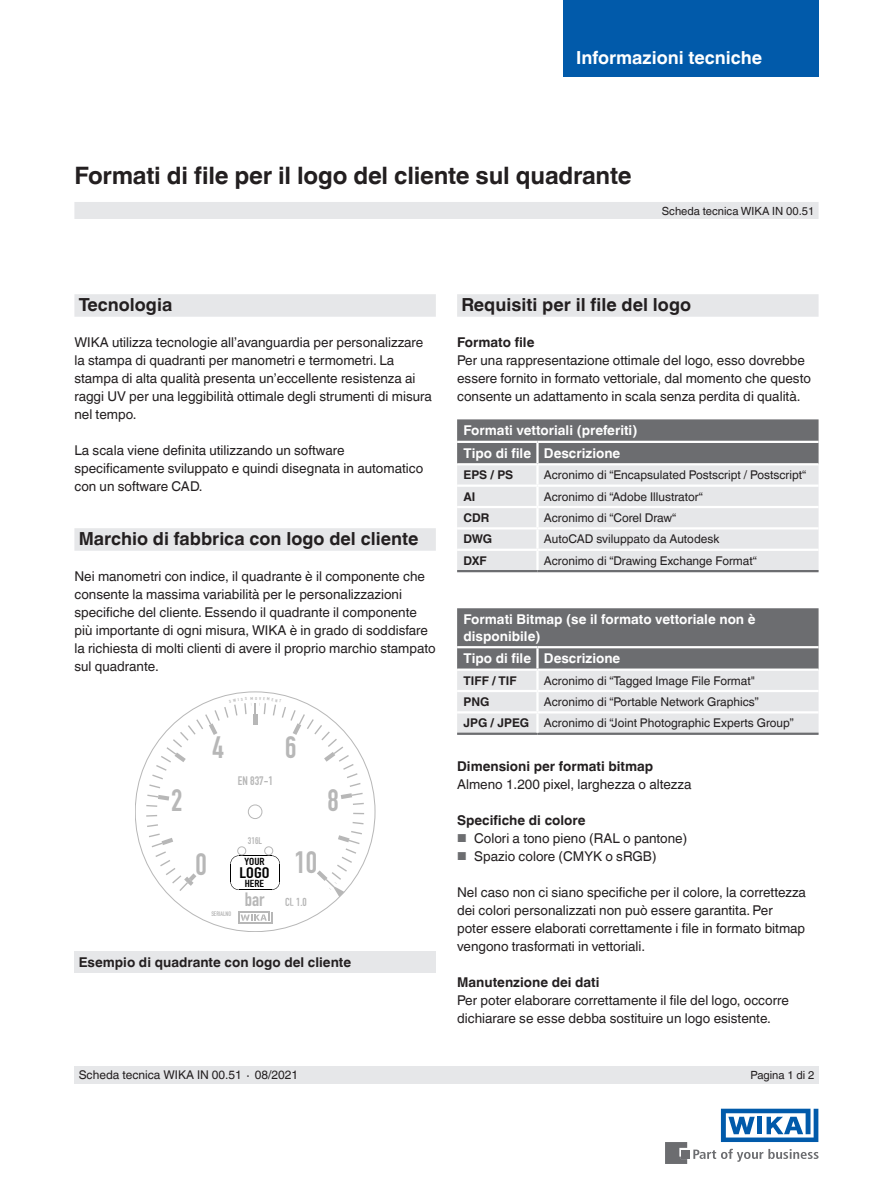
<style>
.page{position:relative;width:893px;height:1188px;background:#fff}
.page>*{position:absolute;margin:0;border:0;box-sizing:border-box;transform-origin:0 0}
.t1{font:30.45px "DIN Engschrift Alternate";color:#b7b7b7}
.t2{font:700 24px "Helvetica World";letter-spacing:-.01em;color:#231f20}
.t3{font:700 18px "Helvetica World";color:#231f20}
.t4{font:700 18px "Helvetica World";color:#fff}
.t5{font:15.15px "DIN Engschrift Alternate";color:#000;scale:1.2 1}
.t6{font:13.5px/18px "Helvetica World";color:#231f20}
.t7{font:700 13.5px/22.5px "Helvetica World";color:#fff}
.t8{font:700 13.5px "Helvetica World";color:#231f20}
.t9{font:12.15px "DIN Engschrift Alternate";color:#b7b7b7}
.t10{font:12px/21.3px "Helvetica World";color:#231f20}
.t11{font:700 12px "Helvetica World";color:#231f20}
.t12{font:11.4px "DIN Engschrift Alternate";color:#b7b7b7}
.t13{font:11.25px "Helvetica World";color:#231f20}
.t14{font:10.05px "DIN Engschrift Alternate";color:#000;scale:1.2 1}
.t15{font:9.6px "DIN Engschrift Alternate";color:#b7b7b7}
.t16{font:6.45px "DIN Engschrift Alternate";color:#b7b7b7}
.t17{font:4.2px "DIN Engschrift Alternate";color:#b7b7b7;scale:1.15 1}
.s1{font-size:19.05px}
.s2{font-weight:700}
.s3{font-size:11.55px;color:#6c6d70}
.s4{font-size:11.25px}
</style>
<div class="page">
<svg style="left:693px;top:1149px;width:126px;height:13px"></svg>
<div style="left:682px;top:1150px;width:8px;height:8px;background:#6c6d70"></div>
<svg style="left:665px;top:1142px;width:22px;height:22px"></svg>
<svg style="left:721px;top:1109px;width:97px;height:33px"></svg>
<div style="left:563px;top:0;width:256px;height:77px;background:#015aaa"></div>
<div style="left:74px;top:202px;width:745px;height:17px;background:#e6e7e9"></div>
<div style="left:74px;top:1066px;width:745px;height:18px;background:#e6e7e9"></div>
<div style="left:74px;top:294px;width:362px;height:23px;background:#e6e7e9"></div>
<div style="left:74px;top:528px;width:362px;height:23px;background:#e6e7e9"></div>
<div style="left:457px;top:294px;width:362px;height:23px;background:#e6e7e9"></div>
<svg style="left:457px;top:419px;width:362px;height:151px;background:#c1c2c5"></svg>
<hr style="left:536px;top:443px;width:3px;height:20px;background:#fff">
<hr style="left:457px;top:441px;width:80px;height:2px;background:#fff">
<hr style="left:537px;top:441px;width:282px;height:2px;background:#fff">
<hr style="left:457px;top:463px;width:80px;height:2px;background:#fff">
<hr style="left:457px;top:570px;width:80px;height:2px;background:#6c6d70">
<hr style="left:537px;top:570px;width:282px;height:2px;background:#6c6d70">
<hr style="left:537px;top:463px;width:282px;height:2px;background:#fff">
<hr style="left:536px;top:465px;width:3px;height:20px;background:#fff">
<hr style="left:457px;top:485px;width:80px;height:2px;background:#fff">
<hr style="left:537px;top:485px;width:282px;height:2px;background:#fff">
<hr style="left:536px;top:487px;width:3px;height:19px;background:#fff">
<hr style="left:457px;top:506px;width:80px;height:2px;background:#fff">
<hr style="left:537px;top:506px;width:282px;height:2px;background:#fff">
<hr style="left:536px;top:508px;width:3px;height:19px;background:#fff">
<hr style="left:457px;top:527px;width:80px;height:3px;background:#fff">
<hr style="left:537px;top:527px;width:282px;height:3px;background:#fff">
<hr style="left:536px;top:530px;width:3px;height:19px;background:#fff">
<hr style="left:457px;top:549px;width:80px;height:2px;background:#fff">
<hr style="left:537px;top:549px;width:282px;height:2px;background:#fff">
<hr style="left:536px;top:551px;width:3px;height:19px;background:#fff">
<svg style="left:457px;top:608px;width:362px;height:125px;background:#a8a9ac"></svg>
<hr style="left:536px;top:648px;width:3px;height:21px;background:#fff">
<hr style="left:457px;top:646px;width:80px;height:2px;background:#fff">
<hr style="left:537px;top:646px;width:282px;height:2px;background:#fff">
<hr style="left:457px;top:733px;width:80px;height:2px;background:#6c6d70">
<hr style="left:537px;top:733px;width:282px;height:2px;background:#6c6d70">
<hr style="left:457px;top:669px;width:80px;height:2px;background:#fff">
<hr style="left:537px;top:669px;width:282px;height:2px;background:#fff">
<hr style="left:536px;top:671px;width:3px;height:19px;background:#fff">
<hr style="left:457px;top:690px;width:80px;height:2px;background:#fff">
<hr style="left:537px;top:690px;width:282px;height:2px;background:#fff">
<hr style="left:536px;top:692px;width:3px;height:19px;background:#fff">
<hr style="left:457px;top:711px;width:80px;height:3px;background:#fff">
<hr style="left:537px;top:711px;width:282px;height:3px;background:#fff">
<hr style="left:536px;top:714px;width:3px;height:19px;background:#fff">
<div style="left:74px;top:952px;width:362px;height:21px;background:#e6e7e9"></div>
<hr style="left:239px;top:890px;width:32px;height:1px;background:#000">
<svg style="left:271px;top:855px;width:9px;height:35px"></svg>
<svg style="left:230px;top:855px;width:9px;height:35px"></svg>
<hr style="left:239px;top:855px;width:32px;height:1px;background:#000">
<svg style="left:238px;top:912px;width:34px;height:11px"></svg>
<svg style="left:317px;top:831px;width:45px;height:66px"></svg>
<svg style="left:353px;top:822px;width:11px;height:2px"></svg>
<svg style="left:146px;top:815px;width:11px;height:2px"></svg>
<svg style="left:147px;top:824px;width:11px;height:3px"></svg>
<svg style="left:149px;top:834px;width:47px;height:57px"></svg>
<div style="left:265px;top:847px;width:8px;height:8px;border:1px solid #b7b7b7;border-radius:50%"></div>
<div style="left:238px;top:847px;width:8px;height:8px;border:1px solid #b7b7b7;border-radius:50%"></div>
<div style="left:248px;top:805px;width:14px;height:14px;border:1px solid #b7b7b7;border-radius:50%"></div>
<svg style="left:146px;top:697px;width:218px;height:110px"></svg>
<h3 class="t4" style="left:576px;top:47px;width:188px">Informazioni tecniche</h3>
<h2 class="t2" style="left:74px;top:162px;width:559px">Formati di file per il logo del cliente sul quadrante</h2>
<p class="t13" style="left:662px;top:204px;width:154px">Scheda tecnica WIKA IN 00.51</p>
<h3 class="t3" style="left:79px;top:295px;width:95px">Tecnologia</h3>
<p class="t6" style="left:74px;top:334px;width:359px">WIKA utilizza tecnologie all’avanguardia per personalizzare la stampa di quadranti per manometri e termometri. La stampa di alta qualità presenta un’eccellente resistenza ai raggi UV per una leggibilità ottimale degli strumenti di misura nel tempo.</p>
<p class="t6" style="left:74px;top:442px;width:350px">La scala viene definita utilizzando un software specificamente sviluppato e quindi disegnata in automatico con un software CAD.</p>
<h3 class="t3" style="left:79px;top:529px;width:341px">Marchio di fabbrica con logo del cliente</h3>
<p class="t6" style="left:74px;top:568px;width:363px">Nei manometri con indice, il quadrante è il componente che consente la massima variabilità per le personalizzazioni specifiche del cliente. Essendo il quadrante il componente più importante di ogni misura, WIKA è in grado di soddisfare la richiesta di molti clienti di avere il proprio marchio stampato sul quadrante.</p>
<p class="t17" style="left:255px;top:696px;width:3px">O</p>
<h1 class="t1" style="left:212px;top:729px;width:13px">4</h1>
<h1 class="t1" style="left:285px;top:729px;width:13px">6</h1>
<h1 class="t1" style="left:171px;top:783px;width:13px">2</h1>
<p class="t9" style="left:238px;top:773px;width:37px">EN 837-1</p>
<h1 class="t1" style="left:195px;top:847px;width:13px">0</h1>
<p class="t16" style="left:211px;top:910px;width:21px">SERIALNO</p>
<p class="t15" style="left:248px;top:836px;width:16px">316L</p>
<p class="t14" style="left:245px;top:856px;width:18px">YOUR</p>
<p class="t5" style="left:240px;top:864px;width:26px">LOGO</p>
<p class="t14" style="left:245px;top:878px;width:18px">HERE</p>
<h1 class="t1" style="left:295px;top:844px;width:24px">10</h1>
<p class="t12" style="left:245px;top:895px;width:63px"><span class="s1">bar</span> Cl. 1.0</p>
<h1 class="t1" style="left:327px;top:783px;width:13px">8</h1>
<p class="t8" style="left:79px;top:955px;width:274px">Esempio di quadrante con logo del cliente</p>
<h3 class="t3" style="left:461px;top:295px;width:231px">Requisiti per il file del logo</h3>
<p class="t8" style="left:457px;top:335px;width:79px">Formato file</p>
<p class="t6" style="left:457px;top:352px;width:355px">Per una rappresentazione ottimale del logo, esso dovrebbe essere fornito in formato vettoriale, dal momento che questo consente un adattamento in scala senza perdita di qualità.</p>
<p class="t7" style="left:463px;top:420px;width:175px">Formati vettoriali (preferiti)<br>Tipo di file Descrizione</p>
<p class="t11" style="left:463px;top:468px;width:51px">EPS / PS</p>
<p class="t10" style="left:544px;top:465px;width:264px">Acronimo di “Encapsulated Postscript / Postscript“</p>
<p class="t11" style="left:463px;top:490px;width:14px">AI</p>
<p class="t10" style="left:544px;top:486px;width:160px">Acronimo di “Adobe Illustrator“</p>
<p class="t11" style="left:463px;top:511px;width:27px">CDR</p>
<p class="t10" style="left:544px;top:507px;width:134px">Acronimo di “Corel Draw“</p>
<p class="t11" style="left:463px;top:532px;width:30px">DWG</p>
<p class="t10" style="left:544px;top:529px;width:177px">AutoCAD sviluppato da Autodesk</p>
<p class="t11" style="left:463px;top:554px;width:25px">DXF</p>
<p class="t10" style="left:544px;top:550px;width:214px">Acronimo di “Drawing Exchange Format“</p>
<p class="t7" style="left:463px;top:611px;width:294px;line-height:16.5px">Formati Bitmap (se il formato vettoriale non è disponibile)</p>
<p class="t7" style="left:463px;top:647px;width:158px">Tipo di file Descrizione</p>
<p class="t11" style="left:463px;top:673px;width:55px">TIFF / TIF</p>
<p class="t10" style="left:544px;top:670px;width:213px">Acronimo di “Tagged Image File Format"</p>
<p class="t11" style="left:463px;top:695px;width:28px">PNG</p>
<p class="t10" style="left:463px;top:691px;width:332px;text-indent:80px">Acronimo di “Portable Network Graphics”<br><span class="s2">JPG / JPEG</span> Acronimo di “Joint Photographic Experts Group”</p>
<p class="t8" style="left:457px;top:758px;width:198px">Dimensioni per formati bitmap</p>
<p class="t6" style="left:457px;top:775px;width:236px">Almeno 1.200 pixel, larghezza o altezza</p>
<p class="t8" style="left:457px;top:812px;width:130px">Specifiche di colore</p>
<p class="t6" style="left:457px;top:829px;width:232px"><span class="s3">■</span> Colori a tono pieno (RAL o pantone)</p>
<p class="t6" style="left:457px;top:847px;width:201px"><span class="s3">■</span> Spazio colore (CMYK o sRGB)</p>
<p class="t6" style="left:457px;top:883px;width:350px">Nel caso non ci siano specifiche per il colore, la correttezza dei colori personalizzati non può essere garantita. Per poter essere elaborati correttamente i file in formato bitmap vengono trasformati in vettoriali.</p>
<p class="t8" style="left:457px;top:974px;width:144px">Manutenzione dei dati</p>
<p class="t6" style="left:457px;top:991px;width:333px">Per poter elaborare correttamente il file del logo, occorre dichiarare se esse debba sostituire un logo esistente.</p>
<p class="t10" style="left:79px;top:1064px;width:221px">Scheda tecnica WIKA IN 00.51 <span class="s4">∙</span> 08/2021</p>
<p class="t13" style="left:750px;top:1068px;width:65px">Pagina 1 di 2</p>
</div>
